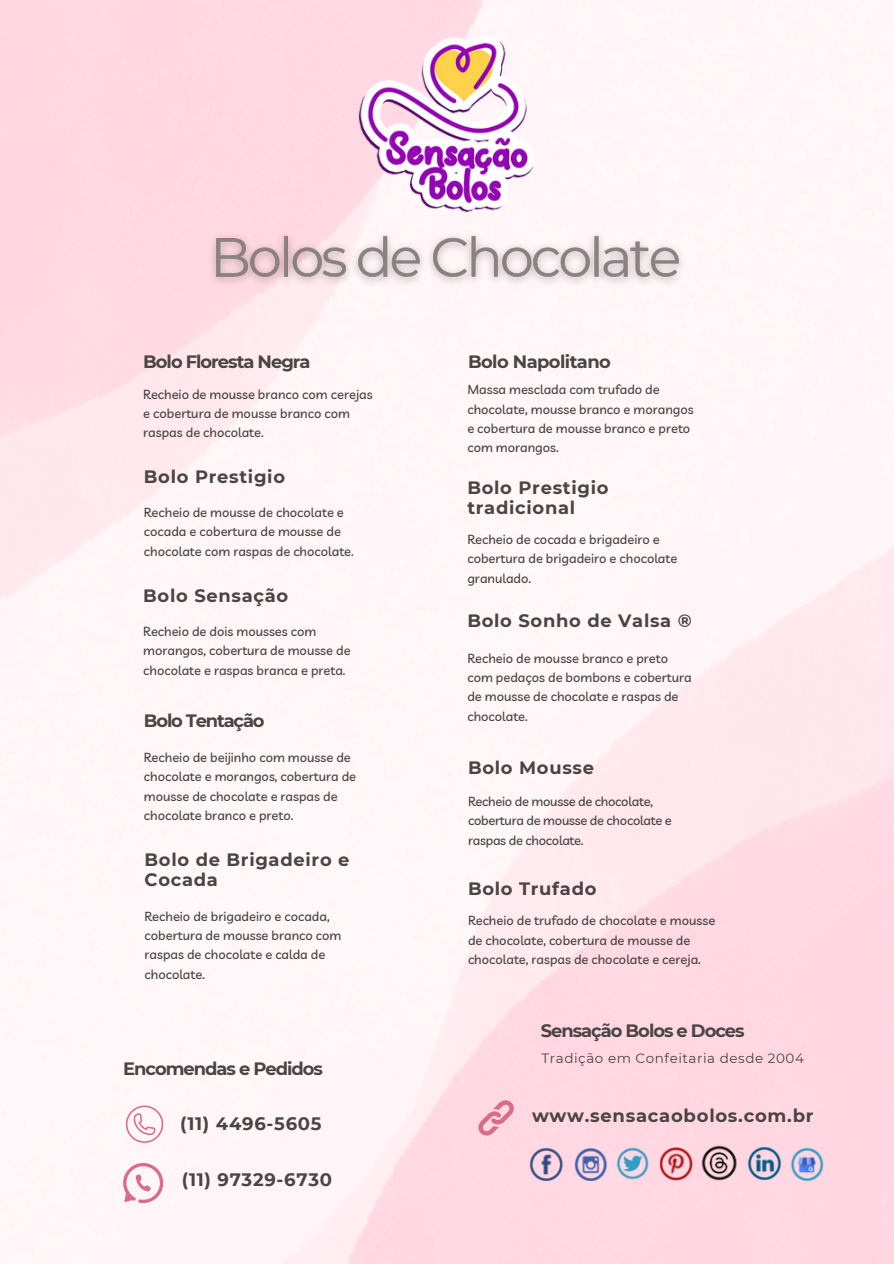
<style>
.page{position:relative;width:894px;height:1264px;background:#fff}
.page>*{position:absolute;margin:0;border:0;box-sizing:border-box;transform-origin:0 0}
.t1{font:700 18px "Montserrat";letter-spacing:.04em;color:#4b4444}
.t2{font:700 17.85px/20.2px "Montserrat";letter-spacing:.04em;color:#4b4444}
.t3{font:700 17.85px "Montserrat";letter-spacing:-.055em;color:#4b4444}
.t4{font:700 17.85px "Montserrat";letter-spacing:-.03em;color:#4b4444}
.t5{font:700 17.85px "Montserrat";letter-spacing:-.065em;color:#4b4444}
.t6{font:13.5px "Montserrat";letter-spacing:.04em;color:#4b4444}
.t7{font:500 12.9px/19.2px "Livvic";color:#4b4444}
.t8{font:500 12.9px/19.2px "Livvic";letter-spacing:-.02em;color:#4b4444}
</style>
<div class="page">
<img style="left:0;top:0;width:893px;height:1263px">
<svg style="left:123px;top:1162px;width:40px;height:42px"></svg>
<svg style="left:126px;top:1105px;width:37px;height:37px"></svg>
<svg style="left:478px;top:1100px;width:35px;height:35px"></svg>
<img style="left:526px;top:1147px;width:40px;height:33px">
<img style="left:574px;top:1146px;width:34px;height:34px">
<img style="left:613px;top:1147px;width:38px;height:32px">
<img style="left:656px;top:1146px;width:40px;height:34px">
<img style="left:744px;top:1146px;width:39px;height:34px">
<img style="left:787px;top:1147px;width:39px;height:34px">
<img style="left:698px;top:1145px;width:42px;height:35px">
<img style="left:202px;top:224px;width:490px;height:70px">
<img style="left:357px;top:32px;width:179px;height:181px">
<h3 class="t3" style="left:143px;top:351px;width:169px">Bolo Floresta Negra</h3>
<h2 class="t7" style="left:143px;top:384px;width:231px">Recheio de mousse branco com cerejas e cobertura de mousse branco com raspas de chocolate.</h2>
<h3 class="t2" style="left:144px;top:466px;width:143px">Bolo Prestigio</h3>
<h3 class="t4" style="left:468px;top:351px;width:144px">Bolo Napolitano</h3>
<h2 class="t7" style="left:467px;top:380px;width:228px">Massa mesclada com trufado de chocolate, mousse branco e morangos e cobertura de mousse branco e preto com morangos.</h2>
<h3 class="t2" style="left:467px;top:477px;width:143px">Bolo Prestigio</h3>
<h2 class="t7" style="left:144px;top:502px;width:201px">Recheio de mousse de chocolate e</h2>
<h3 class="t2" style="left:467px;top:497px;width:109px">tradicional</h3>
<h2 class="t7" style="left:144px;top:522px;width:211px">cocada e cobertura de mousse de chocolate com raspas de chocolate.</h2>
<h2 class="t7" style="left:467px;top:529px;width:211px">Recheio de cocada e brigadeiro e cobertura de brigadeiro e chocolate granulado.</h2>
<h3 class="t2" style="left:143px;top:585px;width:146px">Bolo Sensação</h3>
<h2 class="t7" style="left:143px;top:621px;width:209px">Recheio de dois mousses com morangos, cobertura de mousse de chocolate e raspas branca e preta.</h2>
<h3 class="t5" style="left:144px;top:709px;width:122px">Bolo Tentação</h3>
<h2 class="t7" style="left:144px;top:747px;width:214px">Recheio de beijinho com mousse de chocolate e morangos, cobertura de mousse de chocolate e raspas de chocolate branco e preto.</h2>
<p class="t2" style="left:144px;top:849px;width:206px">Bolo de Brigadeiro e<br>Cocada</p>
<h2 class="t7" style="left:144px;top:906px;width:198px">Recheio de brigadeiro e cocada, cobertura de mousse branco com raspas de chocolate e calda de chocolate.</h2>
<p class="t3" style="left:123px;top:1058px;width:201px">Encomendas e Pedidos</p>
<p class="t1" style="left:180px;top:1112px;width:143px">(11) 4496-5605</p>
<p class="t1" style="left:182px;top:1168px;width:151px">(11) 97329-6730</p>
<h3 class="t2" style="left:467px;top:610px;width:226px">Bolo Sonho de Valsa ®</h3>
<h2 class="t7" style="left:467px;top:648px;width:226px">Recheio de mousse branco e preto com pedaços de bombons e cobertura de mousse de chocolate e raspas de chocolate.</h2>
<p class="t2" style="left:468px;top:757px;width:127px">Bolo Mousse</p>
<h2 class="t8" style="left:468px;top:791px;width:205px">Recheio de mousse de chocolate, cobertura de mousse de chocolate e raspas de chocolate.</h2>
<h2 class="t2" style="left:468px;top:878px;width:130px">Bolo Trufado</h2>
<h2 class="t7" style="left:468px;top:910px;width:249px">Recheio de trufado de chocolate e mousse de chocolate, cobertura de mousse de chocolate, raspas de chocolate e cereja.</h2>
<h2 class="t3" style="left:540px;top:1019px;width:205px">Sensação Bolos e Doces</h2>
<p class="t6" style="left:541px;top:1050px;width:264px">Tradição em Confeitaria desde 2004</p>
<p class="t1" style="left:532px;top:1104px;width:283px">www.sensacaobolos.com.br</p>
</div>
